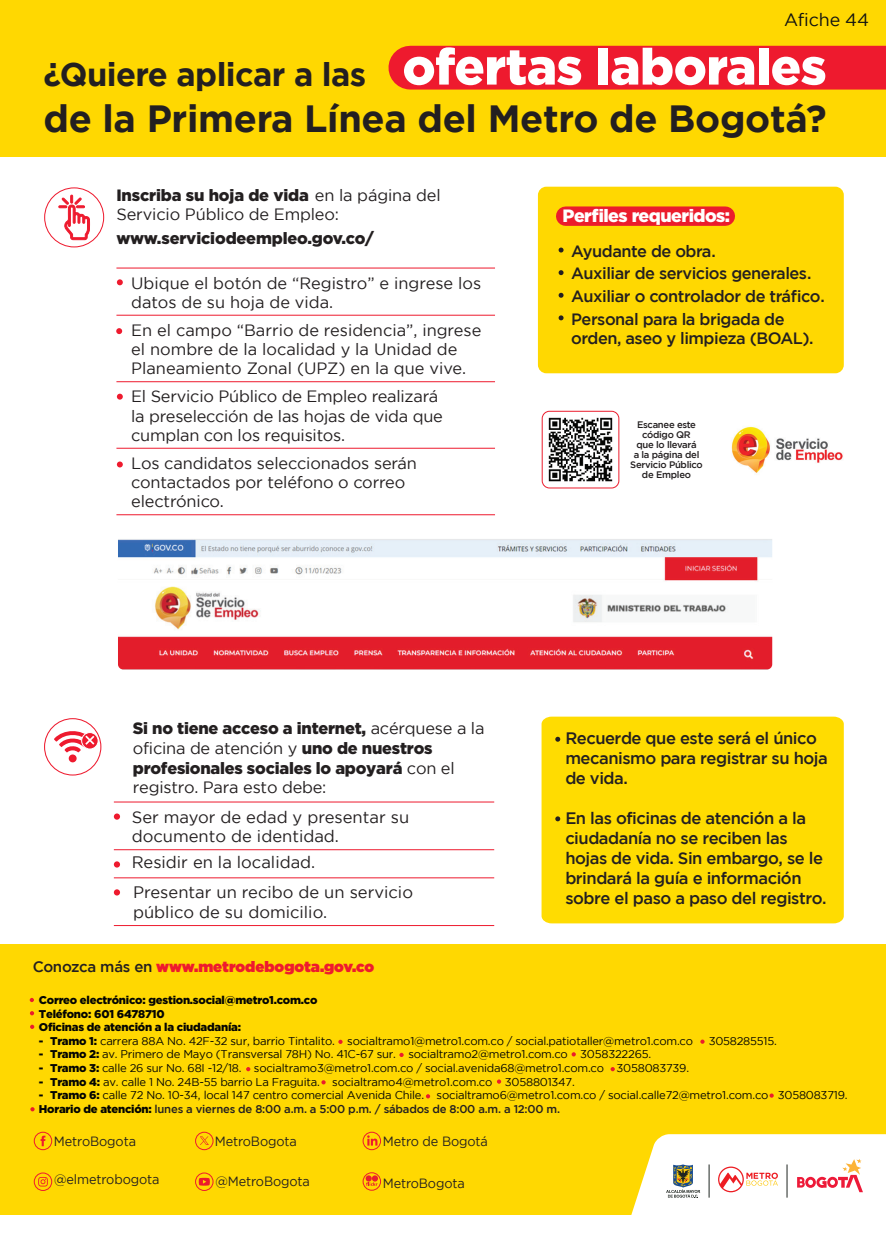
<style>
.page{position:relative;width:886px;height:1241px;background:#fff}
.page>*{position:absolute;margin:0;border:0;box-sizing:border-box;transform-origin:0 0}
.t1{font:700 37.88px "Gotham";letter-spacing:-.01em;color:#231f20}
.t2{font:700 32.62px "Gotham";letter-spacing:-.02em;color:#231f20}
.t3{font:900 17.88px "Gotham";letter-spacing:-.03em;color:#fff}
.t4{font:17.88px "Gotham";letter-spacing:-.01em;color:#101211}
.t5{font:500 16.56px/19.9px "Gotham";letter-spacing:-.03em;color:#231f20}
.t6{font:16.56px/19.6px "Gotham";color:#231f20}
.t7{font:16.38px/19.4px "Gotham";letter-spacing:-.01em;color:#231f20}
.t8{font:900 16.38px/19.6px "Gotham";letter-spacing:-.015em;color:#231f20}
.t9{font:500 16.38px/22.6px "Gotham";letter-spacing:-.03em;color:#231f20}
.t10{font:900 15.06px "Gotham";color:#ee1a2e}
.t11{font:13.38px "Gotham";letter-spacing:-.01em;color:#231f20;scale:.95 1}
.t12{font:11.31px/13.6px "Gotham";letter-spacing:-.02em;color:#040503}
.t13{font:900 11.31px/13.6px "Gotham";letter-spacing:-.02em;color:#040503}
.t14{font:500 9.5px/10px "Gotham";letter-spacing:-.03em;color:#231f20;text-align:center}
.s1{font-weight:900;font-size:50.44px;color:#fff}
.s2{font-weight:900}
.s3{font-weight:400}
.s4{font-weight:500;color:#231f20}
</style>
<div class="page">
<div style="left:0;top:944px;width:886px;height:270px;background:#ffd801"></div>
<div style="left:538px;top:187px;width:306px;height:186px;background:#ffd801;border-radius:8px"></div>
<div style="left:0;top:0;width:886px;height:156px;background:#ffd801"></div>
<div style="left:44px;top:187px;width:60px;height:60px;border:1px solid #ee1a2e;border-radius:50%"></div>
<svg style="left:59px;top:195px;width:31px;height:45px"></svg>
<hr style="left:116px;top:268px;width:379px;height:1px;background:#ee1a2e">
<hr style="left:116px;top:315px;width:379px;height:1px;background:#ee1a2e">
<hr style="left:116px;top:381px;width:379px;height:1px;background:#ee1a2e">
<hr style="left:116px;top:448px;width:379px;height:1px;background:#ee1a2e">
<hr style="left:116px;top:514px;width:379px;height:1px;background:#ee1a2e">
<svg style="left:117px;top:279px;width:6px;height:6px"></svg>
<svg style="left:116px;top:328px;width:6px;height:6px"></svg>
<svg style="left:117px;top:393px;width:6px;height:6px"></svg>
<svg style="left:117px;top:461px;width:6px;height:6px"></svg>
<div style="left:410px;top:46px;width:476px;height:43px;background:#ee1a2e"></div>
<div style="left:566px;top:206px;width:159px;height:20px;background:#eb1c2c"></div>
<img style="left:542px;top:411px;width:77px;height:77px">
<div style="left:542px;top:411px;width:77px;height:77px;border:1px solid #eb1c2c;border-radius:7px"></div>
<img style="left:731px;top:426px;width:112px;height:47px">
<svg style="left:558px;top:247px;width:5px;height:5px"></svg>
<svg style="left:558px;top:270px;width:5px;height:5px"></svg>
<svg style="left:558px;top:293px;width:5px;height:5px"></svg>
<svg style="left:558px;top:315px;width:5px;height:5px"></svg>
<hr style="left:114px;top:801px;width:380px;height:1px;background:#ee1a2e">
<hr style="left:114px;top:849px;width:380px;height:1px;background:#ee1a2e">
<hr style="left:114px;top:877px;width:380px;height:1px;background:#ee1a2e">
<hr style="left:114px;top:925px;width:380px;height:1px;background:#ee1a2e">
<img style="left:118px;top:539px;width:654px;height:130px">
<div style="left:69px;top:754px;width:8px;height:8px;background:#ee1a2e;border-radius:50%"></div>
<div style="left:44px;top:718px;width:57px;height:57px;border:1px solid #ee1a2e;border-radius:50%"></div>
<svg style="left:82px;top:732px;width:16px;height:17px"></svg>
<div style="left:81px;top:732px;width:18px;height:17px;border:1px solid #fff;border-radius:50%"></div>
<svg style="left:54px;top:728px;width:40px;height:24px"></svg>
<svg style="left:366px;top:1175px;width:12px;height:10px"></svg>
<svg style="left:30px;top:1010px;width:4px;height:5px"></svg>
<svg style="left:30px;top:997px;width:4px;height:4px"></svg>
<svg style="left:30px;top:1024px;width:4px;height:4px"></svg>
<svg style="left:30px;top:1106px;width:5px;height:5px"></svg>
<div style="left:34px;top:1131px;width:18px;height:18px;border:1px solid #ee1a2e;border-radius:50%"></div>
<svg style="left:41px;top:1135px;width:4px;height:10px"></svg>
<div style="left:34px;top:1172px;width:18px;height:18px;border:1px solid #ee1a2e;border-radius:50%"></div>
<svg style="left:38px;top:1176px;width:10px;height:10px"></svg>
<div style="left:195px;top:1131px;width:18px;height:18px;border:1px solid #ee1a2e;border-radius:50%"></div>
<svg style="left:199px;top:1177px;width:11px;height:8px"></svg>
<div style="left:195px;top:1172px;width:18px;height:18px;border:1px solid #ee1a2e;border-radius:50%"></div>
<svg style="left:367px;top:1135px;width:10px;height:10px"></svg>
<div style="left:363px;top:1131px;width:18px;height:18px;border:1px solid #ee1a2e;border-radius:50%"></div>
<div style="left:363px;top:1172px;width:18px;height:18px;border:1px solid #ee1a2e;border-radius:50%"></div>
<div style="left:541px;top:716px;width:303px;height:207px;background:#ffdc01"></div>
<svg style="left:555px;top:736px;width:5px;height:5px"></svg>
<svg style="left:555px;top:816px;width:5px;height:5px"></svg>
<svg style="left:114px;top:813px;width:6px;height:6px"></svg>
<svg style="left:114px;top:861px;width:6px;height:6px"></svg>
<svg style="left:114px;top:889px;width:6px;height:6px"></svg>
<svg style="left:618px;top:1133px;width:268px;height:81px"></svg>
<svg style="left:200px;top:1136px;width:9px;height:8px"></svg>
<svg style="left:769px;top:1093px;width:5px;height:4px"></svg>
<svg style="left:426px;top:1093px;width:4px;height:5px"></svg>
<svg style="left:497px;top:1079px;width:4px;height:4px"></svg>
<svg style="left:321px;top:1079px;width:5px;height:5px"></svg>
<svg style="left:246px;top:1066px;width:4px;height:5px"></svg>
<svg style="left:610px;top:1066px;width:5px;height:5px"></svg>
<svg style="left:338px;top:1039px;width:5px;height:4px"></svg>
<svg style="left:399px;top:1052px;width:5px;height:4px"></svg>
<svg style="left:571px;top:1052px;width:5px;height:4px"></svg>
<svg style="left:700px;top:1039px;width:4px;height:4px"></svg>
<h3 class="t4" style="left:784px;top:10px;width:86px">Afiche 44</h3>
<h2 class="t2" style="left:43px;top:55px;width:785px">¿Quiere aplicar a las <span class="s1">ofertas laborales</span></h2>
<h1 class="t1" style="left:43px;top:97px;width:785px">de la Primera Línea del Metro de Bogotá?</h1>
<h3 class="t7" style="left:116px;top:185px;width:326px"><span class="s2">Inscriba su hoja de vida</span> en la página del<br>Servicio Público de Empleo:</h3>
<h3 class="t8" style="left:116px;top:228px;width:259px">www.serviciodeempleo.gov.co/</h3>
<h3 class="t7" style="left:131px;top:273px;width:352px">Ubique el botón de “Registro” e ingrese los datos de su hoja de vida.</h3>
<h3 class="t7" style="left:131px;top:320px;width:352px">En el campo “Barrio de residencia”, ingrese el nombre de la localidad y la Unidad de<br>Planeamiento Zonal (UPZ) en la que vive.</h3>
<h3 class="t7" style="left:131px;top:386px;width:313px">El Servicio Público de Empleo realizará la preselección de las hojas de vida que cumplan con los requisitos.</h3>
<h3 class="t7" style="left:131px;top:453px;width:287px">Los candidatos seleccionados serán contactados por teléfono o correo electrónico.</h3>
<h3 class="t3" style="left:563px;top:206px;width:169px">Perfiles requeridos:</h3>
<h3 class="t9" style="left:571px;top:239px;width:255px">Ayudante de obra.<br>Auxiliar de servicios generales.<br>Auxiliar o controlador de tráfico.<br>Personal para la brigada de</h3>
<h3 class="t9" style="left:571px;top:327px;width:244px">orden, aseo y limpieza (BOAL).</h3>
<p class="t14" style="left:630px;top:420px;width:74px">Escanee este código QR<br>que lo llevará<br>a la página del<br>Servicio Público de Empleo</p>
<h3 class="t8" style="left:133px;top:718px;width:353px">Si no tiene acceso a internet, <span class="s3">acérquese a la oficina de atención y</span> uno de nuestros profesionales sociales lo apoyará <span class="s3">con el registro. Para esto debe:</span></h3>
<h3 class="t5" style="left:565px;top:728px;width:264px">Recuerde que este será el único mecanismo para registrar su hoja de vida.</h3>
<h3 class="t5" style="left:565px;top:807px;width:263px">En las oficinas de atención a la ciudadanía no se reciben las hojas de vida. Sin embargo, se le brindará la guía e información sobre el paso a paso del registro.</h3>
<h3 class="t6" style="left:132px;top:806px;width:279px">Ser mayor de edad y presentar su documento de identidad.</h3>
<h3 class="t6" style="left:132px;top:846px;width:283px;line-height:30.8px">Residir en la localidad.<br>Presentar un recibo de un servicio</h3>
<h3 class="t6" style="left:133px;top:901px;width:195px">público de su domicilio.</h3>
<h3 class="t10" style="left:33px;top:957px;width:343px"><span class="s4">Conozca más en</span> www.metrodebogota.gov.co</h3>
<p class="t13" style="left:39px;top:992px;width:280px">Correo electrónico: gestion.social@metro1.com.co<br>Teléfono: 601 6478710<br>Oficinas de atención a la ciudadanía:</p>
<p class="t12" style="left:39px;top:1033px;width:656px"><span class="s2">- Tramo 1:</span> carrera 88A No. 42F-32 sur, barrio Tintalito. socialtramo1@metro1.com.co / social.patiotaller@metro1.com.co</p>
<p class="t12" style="left:709px;top:1033px;width:70px">3058285515.</p>
<p class="t12" style="left:39px;top:1047px;width:614px"><span class="s2">- Tramo 2:</span> av. Primero de Mayo (Transversal 78H) No. 41C-67 sur. socialtramo2@metro1.com.co 3058322265.</p>
<p class="t12" style="left:39px;top:1060px;width:652px"><span class="s2">- Tramo 3:</span> calle 26 sur No. 68I -12/18. socialtramo3@metro1.com.co / social.avenida68@metro1.com.co 3058083739.</p>
<p class="t12" style="left:39px;top:1074px;width:537px"><span class="s2">- Tramo 4:</span> av. calle 1 No. 24B-55 barrio La Fraguita. socialtramo4@metro1.com.co 3058801347.</p>
<p class="t12" style="left:39px;top:1087px;width:810px"><span class="s2">- Tramo 6:</span> calle 72 No. 10-34, local 147 centro comercial Avenida Chile. socialtramo6@metro1.com.co / social.calle72@metro1.com.co 3058083719.<br><span class="s2">Horario de atención:</span> <span class="s4">lunes a viernes de 8:00 a.m. a 5:00 p.m. / sábados de 8:00 a.m. a 12:00 m.</span></p>
<p class="t11" style="left:215px;top:1133px;width:88px">MetroBogota</p>
<p class="t11" style="left:383px;top:1133px;width:112px">Metro de Bogotá</p>
<p class="t11" style="left:383px;top:1175px;width:88px">MetroBogota</p>
<p class="t11" style="left:54px;top:1133px;width:88px">MetroBogota</p>
<p class="t11" style="left:54px;top:1171px;width:112px">@elmetrobogota</p>
<p class="t11" style="left:215px;top:1173px;width:101px">@MetroBogota</p>
</div>
